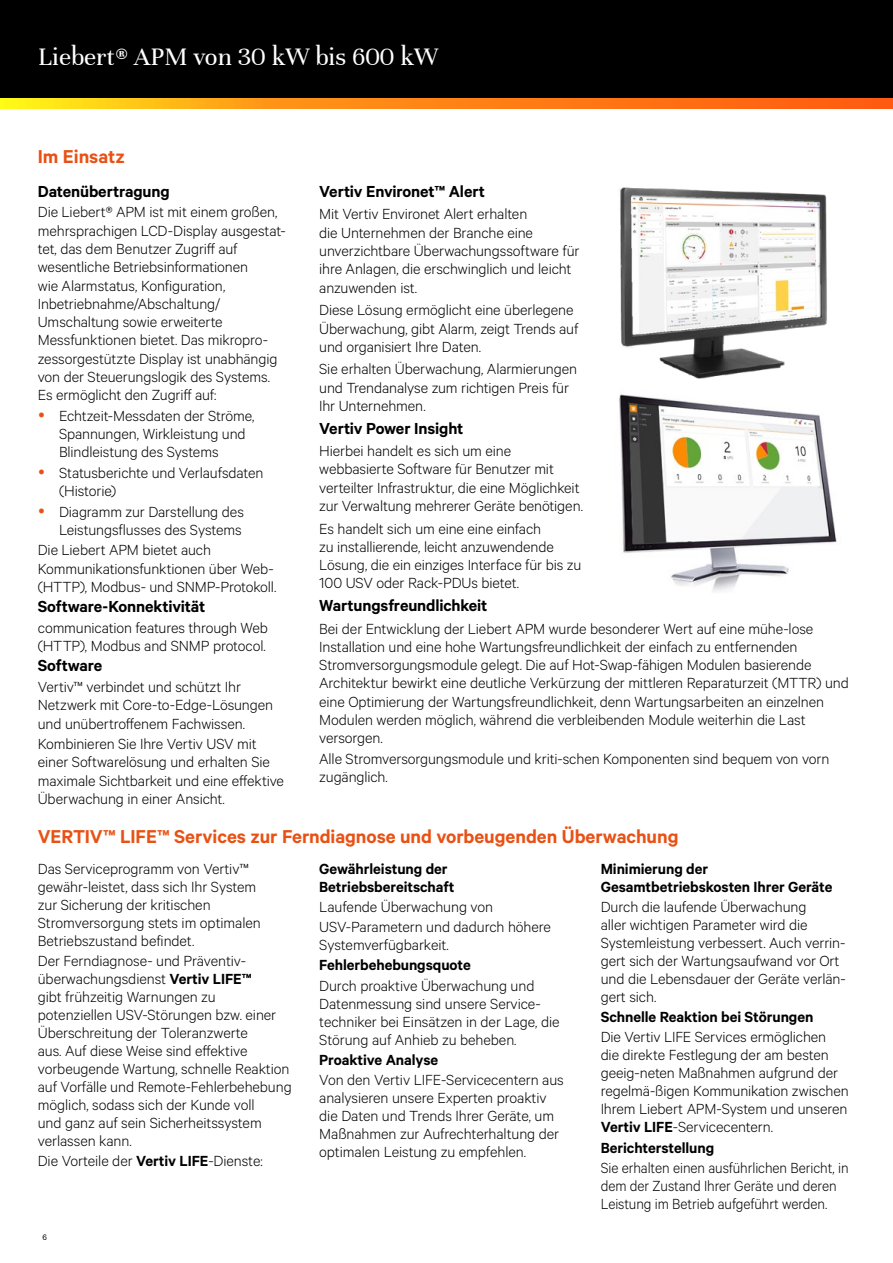
<style>
.page{position:relative;width:893px;height:1263px;background:#fff}
.page>*{position:absolute;margin:0;border:0;box-sizing:border-box;transform-origin:0 0}
.t1{font:27px "Unna";color:#fff}
.t2{font:600 21px "Calibre";color:#e95114}
.t3{font:600 18px "Calibre";letter-spacing:-.01em;color:#000}
.t4{font:300 16.5px/18.3px "Calibre";letter-spacing:-.005em;color:#000}
.t5{font:600 16.5px/18px "Calibre";letter-spacing:-.005em;color:#000}
.t6{font:300 16.5px/18px "Calibre";letter-spacing:-.005em;color:#000;scale:.95 1}
.t7{font:9px "Calibre";color:#000}
.s1{font-weight:600}
</style>
<div class="page">
<div style="left:0;top:0;width:893px;height:108px;background:#000"></div>
<svg style="left:0;top:98px;width:893px;height:11px;background:#ff8f14"></svg>
<img style="left:620px;top:187px;width:207px;height:192px">
<img style="left:618px;top:393px;width:219px;height:199px">
<h1 class="t1" style="left:38px;top:42px;width:401px">Liebert® APM von 30 kW bis 600 kW</h1>
<p class="t2" style="left:38px;top:144px;width:89px">Im Einsatz</p>
<p class="t3" style="left:38px;top:181px;width:133px">Datenübertragung</p>
<p class="t4" style="left:38px;top:202px;width:250px">Die Liebert® APM ist mit einem großen, mehrsprachigen LCD-Display ausgestat&shy;tet, das dem Benutzer Zugriff auf wesentliche Betriebsinformationen<br>wie Alarmstatus, Konfiguration, Inbetriebnahme/Abschaltung/ Umschaltung sowie erweiterte Messfunktionen bietet. Das mikropro&shy;zessorgestützte Display ist unabhängig von der Steuerungslogik des Systems.<br>Es ermöglicht den Zugriff auf:</p>
<p class="t4" style="left:59px;top:406px;width:197px">Echtzeit-Messdaten der Ströme,<br>Spannungen, Wirkleistung und<br>Blindleistung des Systems</p>
<p class="t4" style="left:59px;top:463px;width:206px">Statusberichte und Verlaufsdaten (Historie)</p>
<p class="t4" style="left:59px;top:501px;width:186px">Diagramm zur Darstellung des<br>Leistungsflusses des Systems</p>
<p class="t4" style="left:38px;top:540px;width:240px">Die Liebert APM bietet auch<br>Kommunikationsfunktionen über Web-(HTTP), Modbus- und SNMP-Protokoll.</p>
<p class="t3" style="left:38px;top:596px;width:169px">Software-Konnektivität</p>
<p class="t4" style="left:38px;top:618px;width:232px">communication features through Web (HTTP), Modbus and SNMP protocol.</p>
<p class="t3" style="left:38px;top:655px;width:66px">Software</p>
<p class="t4" style="left:38px;top:677px;width:237px">Vertiv™ verbindet und schützt Ihr<br>Netzwerk mit Core-to-Edge-Lösungen und unübertroffenem Fachwissen.</p>
<p class="t4" style="left:38px;top:734px;width:248px">Kombinieren Sie Ihre Vertiv USV mit einer Softwarelösung und erhalten Sie maximale Sichtbarkeit und eine effektive Überwachung in einer Ansicht.</p>
<p class="t3" style="left:319px;top:181px;width:167px">Vertiv Environet™ Alert</p>
<p class="t4" style="left:319px;top:204px;width:262px">Mit Vertiv Environet Alert erhalten<br>die Unternehmen der Branche eine unverzichtbare Überwachungssoftware für ihre Anlagen, die erschwinglich und leicht anzuwenden ist.</p>
<p class="t4" style="left:319px;top:300px;width:261px">Diese Lösung ermöglicht eine überlegene<br>Überwachung, gibt Alarm, zeigt Trends auf und organisiert Ihre Daten.</p>
<p class="t4" style="left:319px;top:359px;width:259px">Sie erhalten Überwachung, Alarmierungen und Trendanalyse zum richtigen Preis für<br>Ihr Unternehmen.</p>
<p class="t3" style="left:319px;top:417px;width:146px">Vertiv Power Insight</p>
<p class="t4" style="left:319px;top:441px;width:265px">Hierbei handelt es sich um eine webbasierte Software für Benutzer mit verteilter Infrastruktur, die eine Möglichkeit zur Verwaltung mehrerer Geräte benötigen.</p>
<p class="t4" style="left:319px;top:518px;width:264px">Es handelt sich um eine eine einfach<br>zu installierende, leicht anzuwendende Lösung, die ein einziges Interface für bis zu 100 USV oder Rack-PDUs bietet.</p>
<p class="t3" style="left:319px;top:595px;width:170px">Wartungsfreundlichkeit</p>
<p class="t4" style="left:319px;top:618px;width:531px">Bei der Entwicklung der Liebert APM wurde besonderer Wert auf eine mühe-lose Installation und eine hohe Wartungsfreundlichkeit der einfach zu entfernenden Stromversorgungsmodule gelegt. Die auf Hot-Swap-fähigen Modulen basierende Architektur bewirkt eine deutliche Verkürzung der mittleren Reparaturzeit (MTTR) und eine Optimierung der Wartungsfreundlichkeit, denn Wartungsarbeiten an einzelnen Modulen werden möglich, während die verbleibenden Module weiterhin die Last versorgen.</p>
<p class="t4" style="left:319px;top:749px;width:512px">Alle Stromversorgungsmodule und kriti-schen Komponenten sind bequem von vorn zugänglich.</p>
<p class="t2" style="left:38px;top:824px;width:642px">VERTIV™ LIFE™ Services zur Ferndiagnose und vorbeugenden Überwachung</p>
<p class="t4" style="left:38px;top:859px;width:225px">Das Serviceprogramm von Vertiv™ gewähr-leistet, dass sich Ihr System zur Sicherung der kritischen Stromversorgung stets im optimalen Betriebszustand befindet.</p>
<p class="t4" style="left:38px;top:951px;width:255px">Der Ferndiagnose- und Präventiv&shy;überwachungsdienst <span class="s1">Vertiv LIFE™<br></span>gibt frühzeitig Warnungen zu potenziellen USV-Störungen bzw. einer Überschreitung der Toleranzwerte<br>aus. Auf diese Weise sind effektive vorbeugende Wartung, schnelle Reaktion auf Vorfälle und Remote-Fehlerbehebung möglich, sodass sich der Kunde voll<br>und ganz auf sein Sicherheitssystem verlassen kann.</p>
<p class="t4" style="left:38px;top:1151px;width:226px">Die Vorteile der <span class="s1">Vertiv LIFE</span>-Dienste:</p>
<p class="t7" style="left:43px;top:1231px;width:6px">6</p>
<p class="t5" style="left:319px;top:859px;width:137px">Gewährleistung der<br>Betriebsbereitschaft</p>
<p class="t4" style="left:319px;top:896px;width:233px;line-height:20.1px">Laufende Überwachung von<br>USV-Parametern und dadurch höhere</p>
<p class="t4" style="left:319px;top:935px;width:131px">Systemverfügbarkeit.</p>
<p class="t5" style="left:319px;top:956px;width:153px">Fehlerbehebungsquote</p>
<p class="t4" style="left:319px;top:976px;width:242px">Durch proaktive Überwachung und Datenmessung sind unsere Service&shy;techniker bei Einsätzen in der Lage, die Störung auf Anhieb zu beheben.</p>
<p class="t5" style="left:319px;top:1050px;width:120px">Proaktive Analyse</p>
<p class="t4" style="left:319px;top:1070px;width:246px">Von den Vertiv LIFE-Servicecentern aus analysieren unsere Experten proaktiv die Daten und Trends Ihrer Geräte, um Maßnahmen zur Aufrechterhaltung der optimalen Leistung zu empfehlen.</p>
<p class="t5" style="left:601px;top:859px;width:233px">Minimierung der<br>Gesamtbetriebskosten Ihrer Geräte</p>
<p class="t4" style="left:601px;top:897px;width:247px">Durch die laufende Überwachung<br>aller wichtigen Parameter wird die<br>Systemleistung verbessert. Auch verrin&shy;gert sich der Wartungsaufwand vor Ort und die Lebensdauer der Geräte verlän&shy;gert sich.</p>
<p class="t5" style="left:601px;top:1008px;width:214px">Schnelle Reaktion bei Störungen</p>
<p class="t4" style="left:601px;top:1027px;width:250px">Die Vertiv LIFE Services ermöglichen die direkte Festlegung der am besten geeig-neten Maßnahmen aufgrund der regelmä-ßigen Kommunikation zwischen Ihrem Liebert APM-System und unseren <span class="s1">Vertiv LIFE</span>-Servicecentern.</p>
<p class="t5" style="left:601px;top:1138px;width:115px">Berichterstellung</p>
<p class="t6" style="left:601px;top:1158px;width:262px">Sie erhalten einen ausführlichen Bericht, in dem der Zustand Ihrer Geräte und deren<br>Leistung im Betrieb aufgeführt werden.</p>
</div>
